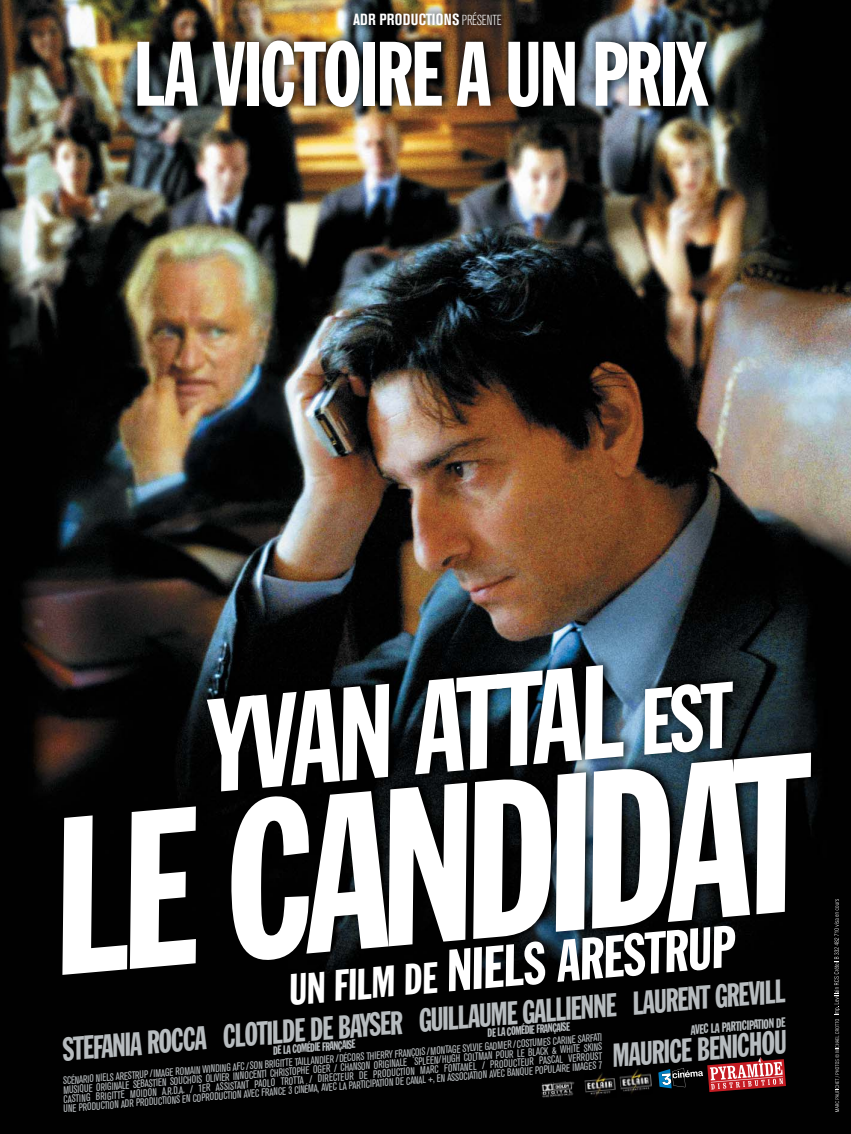
<style>
.page{position:relative;width:851px;height:1134px;background:#fff}
.page>*{position:absolute;margin:0;border:0;box-sizing:border-box;transform-origin:0 0}
.t1{font:219.5px "Franklin Gothic Extra Cond";color:#fff}
.t2{font:130px "Franklin Gothic Extra Cond";color:#fff}
.t3{font:89.75px "Franklin Gothic Extra Cond";letter-spacing:-.02em;color:#fff}
.t4{font:58.12px "Franklin Gothic Extra Cond";color:#fff}
.t5{font:32.5px "Franklin Gothic Extra Cond";color:#b7bcbf;scale:.96 1}
.t6{font:700 condensed 16px "Akzidenz Grotesk BE";letter-spacing:.015em;color:#fff}
.t7{font:13.25px "Franklin Gothic Extra Cond";color:#b7bcbf;scale:.96 1}
.t8{font:11.88px "Franklin Gothic Extra Cond";color:#b7bcbf;scale:.96 1}
.t9{font:condensed 10.62px/9.2px "Akzidenz Grotesk BE";color:#b7bcbf;scale:.96 1}
.s1{font-weight:300;font-size:14.38px}
.s2{font-size:91.62px}
.s3{font-size:43px}
</style>
<div class="page">
<img style="left:0;top:0;width:850px;height:1134px">
<svg style="left:658px;top:1057px;width:127px;height:35px;background:#6d3b3f"></svg>
<img style="left:540px;top:1081px;width:37px;height:18px">
<img style="left:618px;top:1067px;width:34px;height:30px">
<img style="left:583px;top:1071px;width:33px;height:29px">
<svg style="left:834px;top:899px;width:5px;height:213px"></svg>
<h3 class="t6" style="left:353px;top:14px;width:150px">ADR PRODUCTIONS <span class="s1">PRÉSENTE</span></h3>
<h3 class="t3" style="left:134px;top:42px;width:575px">LA VICTOIRE A UN PRIX</h3>
<h2 class="t2" style="left:200px;top:700px;width:526px;rotate:-5deg">YVAN ATTAL <span class="s2">EST</span></h2>
<h1 class="t1" style="left:40px;top:820px;width:758px;rotate:-5deg">LE CANDIDAT</h1>
<h3 class="t4" style="left:285px;top:964px;width:448px;rotate:-5deg"><span class="s3">UN FILM DE</span> NIELS ARESTRUP</h3>
<h3 class="t5" style="left:61px;top:1040px;width:756px;rotate:-5deg">STEFANIA ROCCA CLOTILDE DE BAYSER GUILLAUME GALLIENNE LAURENT GREVILL</h3>
<p class="t7" style="left:689px;top:1025px;width:101px;rotate:-5deg">AVEC LA PARTICIPATION DE</p>
<p class="t8" style="left:487px;top:1029px;width:88px;rotate:-5deg">DE LA COMÉDIE FRANÇAISE</p>
<h3 class="t5" style="left:610px;top:1045px;width:183px;rotate:-5deg">MAURICE BENICHOU</h3>
<p class="t9" style="left:60px;top:1079px;width:567px;rotate:-5deg">SCÉNARIO NIELS ARESTRUP / IMAGE ROMAIN WINDING AFC / SON BRIGITTE TAILLANDIER / DÉCORS THIERRY FRANÇOIS / MONTAGE SYLVIE GADMER / COSTUMES CARINE SARFATI MUSIQUE ORIGINALE SÉBASTIEN SOUCHOIS OLIVIER INNOCENTI CHRISTOPHE OGER / CHANSON ORIGINALE SPLEEN/HUGH COLTMAN POUR LE BLACK &amp; WHITE SKINS CASTING BRIGITTE MOIDON A.R.D.A. / 1ER ASSISTANT PAOLO TROTTA / DIRECTEUR DE PRODUCTION MARC FONTANEL / PRODUCTEUR PASCAL VERROUST UNE PRODUCTION ADR PRODUCTIONS EN COPRODUCTION AVEC FRANCE 3 CINÉMA, AVEC LA PARTICIPATION DE CANAL +, EN ASSOCIATION AVEC BANQUE POPULAIRE IMAGES 7</p>
<p class="t8" style="left:272px;top:1046px;width:88px;rotate:-5deg">DE LA COMÉDIE FRANÇAISE</p>
</div>
